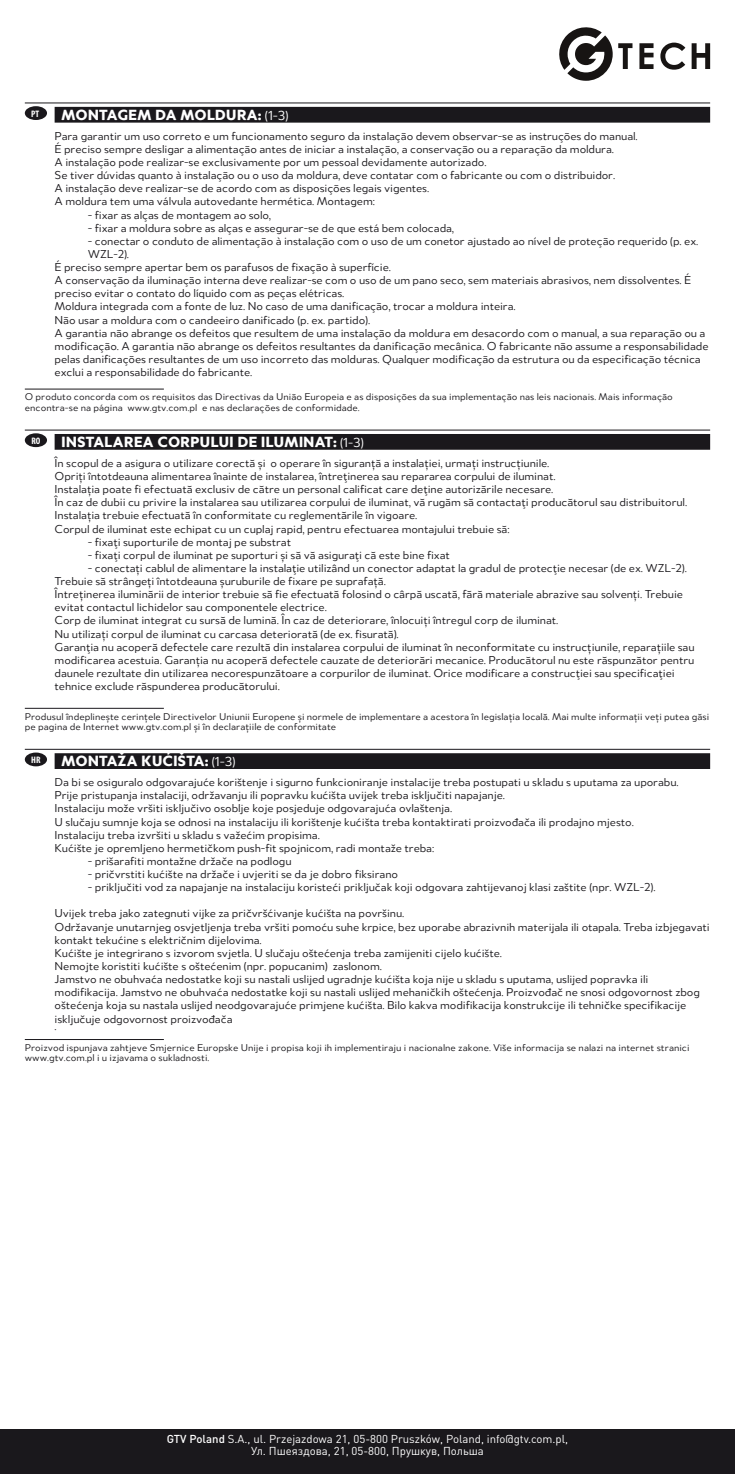
<style>
.page{position:relative;width:735px;height:1474px;background:#fff}
.page>*{position:absolute;margin:0;border:0;box-sizing:border-box;transform-origin:0 0}
.t1{font:900 15.75px "Merel";letter-spacing:-.01em;color:#fff}
.t2{font:12.25px/13.1px "Merel";letter-spacing:-.01em;color:#1a181c}
.t3{font:11.38px/12.2px "DIN Pro";color:#fff;text-align:center}
.t4{font:10.5px/10.5px "Merel";color:#1a181c}
.t5{font:700 condensed 9.45px "Myriad Pro";color:#fff}
.s1{font-weight:400;font-size:14px}
.s2{font-weight:500}
</style>
<div class="page">
<div style="left:0;top:1429px;width:734px;height:44px;background:#1a181c"></div>
<hr style="left:25px;top:102px;width:684px;height:1px;background:#1a181c">
<div style="left:55px;top:107px;width:654px;height:16px;background:#1a181c"></div>
<hr style="left:25px;top:388px;width:139px;height:1px;background:#1a181c">
<hr style="left:25px;top:429px;width:684px;height:1px;background:#1a181c">
<div style="left:55px;top:434px;width:654px;height:16px;background:#1a181c"></div>
<hr style="left:25px;top:708px;width:139px;height:1px;background:#1a181c">
<hr style="left:25px;top:749px;width:684px;height:1px;background:#1a181c">
<div style="left:55px;top:753px;width:654px;height:16px;background:#1a181c"></div>
<hr style="left:25px;top:1039px;width:139px;height:1px;background:#1a181c">
<div style="left:25px;top:106px;width:22px;height:14px;background:#1a181c;border-radius:50%"></div>
<div style="left:25px;top:433px;width:22px;height:14px;background:#1a181c;border-radius:50%"></div>
<div style="left:25px;top:752px;width:22px;height:14px;background:#1a181c;border-radius:50%"></div>
<svg style="left:618px;top:43px;width:14px;height:26px"></svg>
<svg style="left:639px;top:43px;width:14px;height:26px"></svg>
<svg style="left:660px;top:43px;width:25px;height:27px"></svg>
<svg style="left:691px;top:43px;width:18px;height:26px"></svg>
<svg style="left:559px;top:27px;width:53px;height:54px"></svg>
<p class="t5" style="left:31px;top:108px;width:10px">PT</p>
<p class="t1" style="left:61px;top:102px;width:228px">MONTAGEM DA MOLDURA: <span class="s1">(1-3)</span></p>
<p class="t2" style="left:55px;top:128px;width:584px">Para garantir um uso correto e um funcionamento seguro da instalação devem observar-se as instruções do manual.<br>É preciso sempre desligar a alimentação antes de iniciar a instalação, a conservação ou a reparação da moldura.<br>A instalação pode realizar-se exclusivamente por um pessoal devidamente autorizado.<br>Se tiver dúvidas quanto à instalação ou o uso da moldura, deve contatar com o fabricante ou com o distribuidor.<br>A instalação deve realizar-se de acordo com as disposições legais vigentes.<br>A moldura tem uma válvula autovedante hermética. Montagem:</p>
<p class="t2" style="left:88px;top:207px;width:185px">- fixar as alças de montagem ao solo,</p>
<p class="t2" style="left:88px;top:220px;width:367px">- fixar a moldura sobre as alças e assegurar-se de que está bem colocada,</p>
<p class="t2" style="left:88px;top:233px;width:611px">- conectar o conduto de alimentação à instalação com o uso de um conetor ajustado ao nível de proteção requerido (p. ex.</p>
<p class="t2" style="left:88px;top:246px;width:43px">WZL-2).</p>
<p class="t2" style="left:55px;top:260px;width:338px">É preciso sempre apertar bem os parafusos de fixação à superfície.</p>
<p class="t2" style="left:55px;top:273px;width:637px">A conservação da iluminação interna deve realizar-se com o uso de um pano seco, sem materiais abrasivos, nem dissolventes. É</p>
<p class="t2" style="left:55px;top:286px;width:291px">preciso evitar o contato do líquido com as peças elétricas.</p>
<p class="t2" style="left:55px;top:299px;width:462px">Moldura integrada com a fonte de luz. No caso de uma danificação, trocar a moldura inteira.</p>
<p class="t2" style="left:55px;top:312px;width:317px">Não usar a moldura com o candeeiro danificado (p. ex. partido).</p>
<p class="t2" style="left:55px;top:325px;width:652px">A garantia não abrange os defeitos que resultem de uma instalação da moldura em desacordo com o manual, a sua reparação ou a</p>
<p class="t2" style="left:55px;top:338px;width:655px">modificação. A garantia não abrange os defeitos resultantes da danificação mecânica. O fabricante não assume a responsabilidade</p>
<p class="t2" style="left:55px;top:351px;width:647px">pelas danificações resultantes de um uso incorreto das molduras. Qualquer modificação da estrutura ou da especificação técnica</p>
<p class="t2" style="left:55px;top:365px;width:199px">exclui a responsabilidade do fabricante.</p>
<p class="t4" style="left:25px;top:391px;width:649px">O produto concorda com os requisitos das Directivas da União Europeia e as disposições da sua implementação nas leis nacionais. Mais informação encontra-se na página www.gtv.com.pl e nas declarações de conformidade.</p>
<p class="t5" style="left:31px;top:435px;width:10px">RO</p>
<p class="t1" style="left:61px;top:428px;width:304px">INSTALAREA CORPULUI DE ILUMINAT: <span class="s1">(1-3)</span></p>
<p class="t2" style="left:55px;top:455px;width:633px">În scopul de a asigura o utilizare corectă și o operare în siguranță a instalației, urmați instrucțiunile.<br>Opriți întotdeauna alimentarea înainte de instalarea, întreţinerea sau repararea corpului de iluminat.<br>Instalația poate fi efectuată exclusiv de către un personal calificat care deţine autorizările necesare.<br>În caz de dubii cu privire la instalarea sau utilizarea corpului de iluminat, vă rugăm să contactaţi producătorul sau distribuitorul.<br>Instalația trebuie efectuată în conformitate cu reglementările în vigoare.<br>Corpul de iluminat este echipat cu un cuplaj rapid, pentru efectuarea montajului trebuie să:</p>
<p class="t2" style="left:88px;top:534px;width:205px">- fixaţi suporturile de montaj pe substrat</p>
<p class="t2" style="left:88px;top:547px;width:363px">- fixaţi corpul de iluminat pe suporturi și să vă asiguraţi că este bine fixat</p>
<p class="t2" style="left:55px;top:560px;width:641px;text-indent:33px">- conectați cablul de alimentare la instalaţie utilizând un conector adaptat la gradul de protecţie necesar (de ex. WZL-2).<br>Trebuie să strângeți întotdeauna șuruburile de fixare pe suprafață.<br>Întreținerea iluminării de interior trebuie să fie efectuată folosind o cârpă uscată, fără materiale abrazive sau solvenți. Trebuie evitat contactul lichidelor sau componentele electrice.<br>Corp de iluminat integrat cu sursă de lumină. În caz de deteriorare, înlocuiți întregul corp de iluminat.<br>Nu utilizați corpul de iluminat cu carcasa deteriorată (de ex. fisurată).<br>Garanţia nu acoperă defectele care rezultă din instalarea corpului de iluminat în neconformitate cu instrucțiunile, reparațiile sau modificarea acestuia. Garanția nu acoperă defectele cauzate de deteriorări mecanice. Producătorul nu este răspunzător pentru daunele rezultate din utilizarea necorespunzătoare a corpurilor de iluminat. Orice modificare a construcţiei sau specificaţiei tehnice exclude răspunderea producătorului.</p>
<p class="t4" style="left:25px;top:710px;width:685px">Produsul îndeplinește cerințele Directivelor Uniunii Europene și normele de implementare a acestora în legislația locală. Mai multe informații veți putea găsi pe pagina de Internet www.gtv.com.pl și în declarațiile de conformitate</p>
<p class="t5" style="left:31px;top:754px;width:11px">HR</p>
<p class="t1" style="left:61px;top:748px;width:175px">MONTAŽA KUĆIŠTA: <span class="s1">(1-3)</span></p>
<p class="t2" style="left:55px;top:774px;width:625px">Da bi se osiguralo odgovarajuće korištenje i sigurno funkcioniranje instalacije treba postupati u skladu s uputama za uporabu.<br>Prije pristupanja instalaciji, održavanju ili popravku kućišta uvijek treba isključiti napajanje.<br>Instalaciju može vršiti isključivo osoblje koje posjeduje odgovarajuća ovlaštenja.<br>U slučaju sumnje koja se odnosi na instalaciju ili korištenje kućišta treba kontaktirati proizvođača ili prodajno mjesto.<br>Instalaciju treba izvršiti u skladu s važećim propisima.<br>Kućište je opremljeno hermetičkom push-fit spojnicom, radi montaže treba:</p>
<p class="t2" style="left:88px;top:853px;width:205px">- prišarafiti montažne držače na podlogu</p>
<p class="t2" style="left:88px;top:866px;width:311px">- pričvrstiti kućište na držače i uvjeriti se da je dobro fiksirano</p>
<p class="t2" style="left:55px;top:873px;width:602px;line-height:26.2px;text-indent:33px">- priključiti vod za napajanje na instalaciju koristeći priključak koji odgovara zahtijevanoj klasi zaštite (npr. WZL-2).<br>Uvijek treba jako zategnuti vijke za pričvršćivanje kućišta na površinu.</p>
<p class="t2" style="left:55px;top:919px;width:656px">Održavanje unutarnjeg osvjetljenja treba vršiti pomoću suhe krpice, bez uporabe abrazivnih materijala ili otapala. Treba izbjegavati kontakt tekućine s električnim dijelovima.<br>Kućište je integrirano s izvorom svjetla. U slučaju oštećenja treba zamijeniti cijelo kućište.<br>Nemojte koristiti kućište s oštećenim (npr. popucanim) zaslonom.<br>Jamstvo ne obuhvaća nedostatke koji su nastali uslijed ugradnje kućišta koja nije u skladu s uputama, uslijed popravka ili modifikacija. Jamstvo ne obuhvaća nedostatke koji su nastali uslijed mehaničkih oštećenja. Proizvođač ne snosi odgovornost zbog oštećenja koja su nastala uslijed neodgovarajuće primjene kućišta. Bilo kakva modifikacija konstrukcije ili tehničke specifikacije isključuje odgovornost proizvođača</p>
<p class="t2" style="left:55px;top:1019px;width:4px">.</p>
<p class="t4" style="left:25px;top:1041px;width:666px">Proizvod ispunjava zahtjeve Smjernice Europske Unije i propisa koji ih implementiraju i nacionalne zakone. Više informacija se nalazi na internet stranici www.gtv.com.pl i u izjavama o sukladnosti.</p>
<p class="t3" style="left:167px;top:1432px;width:403px"><span class="s2">GTV Poland</span> S.A., ul. Przejazdowa 21, 05-800 Pruszków, Poland, info@gtv.com.pl,<br>Ул. Пшеяздова, 21, 05-800, Прушкув, Польша</p>
</div>
